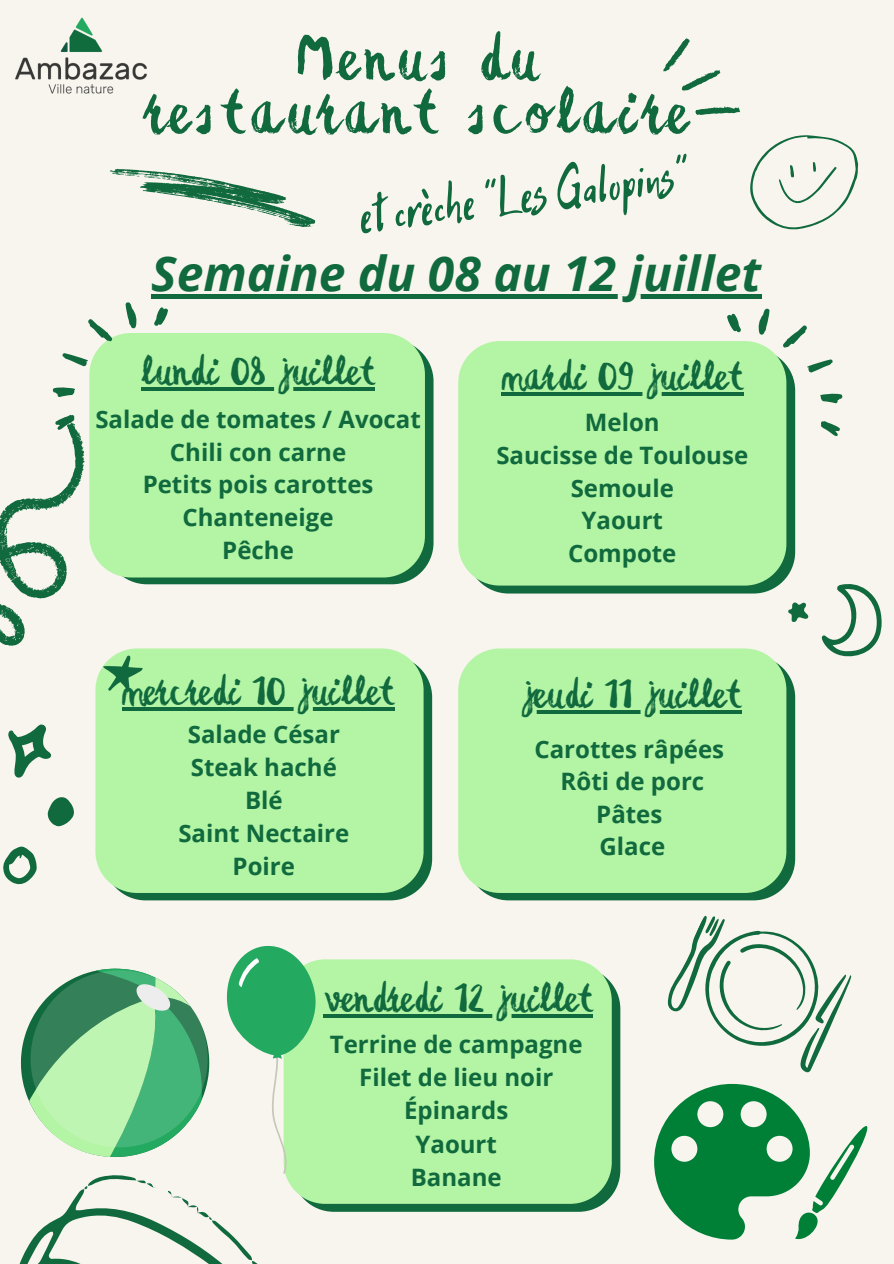
<style>
.page{position:relative;width:894px;height:1264px;background:#fff}
.page>*{position:absolute;margin:0;border:0;box-sizing:border-box;transform-origin:0 0}
.t1{font:67.8px/53.7px "Besomextended";letter-spacing:.075em;color:#106a3d;text-align:center}
.t2{font:53.7px "Hitch Hike";color:#106a3d}
.t3{font:italic 700 48px "Open Sans";color:#106a3d}
.t4{font:43.2px "Besomextended";color:#106a3d}
.t5{font:700 24px "Open Sans";color:#106a3d}
</style>
<div class="page">
<div style="left:0;top:0;width:893px;height:1263px;background:#f8f5ef"></div>
<div style="left:105px;top:340px;width:328px;height:244px;background:#106a3d;border-radius:42px"></div>
<div style="left:89px;top:333px;width:335px;height:244px;background:#b4f4a5;border-radius:42px"></div>
<div style="left:467px;top:349px;width:328px;height:244px;background:#106a3d;border-radius:42px"></div>
<div style="left:458px;top:341px;width:328px;height:244px;background:#b4f4a5;border-radius:42px"></div>
<div style="left:104px;top:656px;width:328px;height:244px;background:#106a3d;border-radius:42px"></div>
<div style="left:95px;top:648px;width:328px;height:245px;background:#b4f4a5;border-radius:42px"></div>
<div style="left:292px;top:967px;width:328px;height:244px;background:#106a3d;border-radius:42px"></div>
<div style="left:283px;top:959px;width:328px;height:244px;background:#b4f4a5;border-radius:42px"></div>
<div style="left:467px;top:656px;width:328px;height:244px;background:#106a3d;border-radius:42px"></div>
<div style="left:458px;top:648px;width:328px;height:245px;background:#b4f4a5;border-radius:42px"></div>
<svg style="left:110px;top:168px;width:206px;height:59px"></svg>
<svg style="left:663px;top:38px;width:77px;height:77px"></svg>
<svg style="left:722px;top:308px;width:121px;height:132px"></svg>
<svg style="left:750px;top:135px;width:107px;height:95px"></svg>
<svg style="left:821px;top:584px;width:60px;height:73px"></svg>
<svg style="left:788px;top:602px;width:20px;height:20px"></svg>
<svg style="left:3px;top:724px;width:71px;height:161px"></svg>
<img style="left:15px;top:17px;width:132px;height:77px">
<hr style="left:141px;top:387px;width:234px;height:4px;background:#106a3d">
<div style="left:151px;top:294px;width:610px;height:5px;background:#106a3d"></div>
<svg style="left:0;top:302px;width:172px;height:394px"></svg>
<svg style="left:660px;top:900px;width:192px;height:173px"></svg>
<svg style="left:654px;top:1083px;width:214px;height:156px"></svg>
<svg style="left:20px;top:945px;width:299px;height:318px"></svg>
<hr style="left:122px;top:707px;width:272px;height:3px;background:#106a3d">
<hr style="left:520px;top:710px;width:221px;height:3px;background:#106a3d">
<hr style="left:323px;top:1014px;width:270px;height:3px;background:#106a3d">
<hr style="left:501px;top:392px;width:242px;height:3px;background:#106a3d">
<p class="t1" style="left:145px;top:36px;width:543px">Menus du restaurant scolaire</p>
<p class="t2" style="left:354px;top:183px;width:332px;rotate:-7deg">et crèche “Les Galopins”</p>
<h2 class="t3" style="left:151px;top:240px;width:611px">Semaine du 08 au 12 juillet</h2>
<h1 class="t4" style="left:141px;top:353px;width:235px">lundi 08 juillet</h1>
<p class="t5" style="left:95px;top:402px;width:327px">Salade de tomates / Avocat</p>
<p class="t5" style="left:170px;top:435px;width:178px">Chili con carne</p>
<h4 class="t5" style="left:143px;top:467px;width:232px">Petits pois carottes</h4>
<p class="t5" style="left:182px;top:500px;width:152px">Chanteneige</p>
<p class="t5" style="left:222px;top:533px;width:73px">Pêche</p>
<p class="t4" style="left:501px;top:357px;width:243px">mardi 09 juillet</p>
<h4 class="t5" style="left:584px;top:406px;width:76px">Melon</h4>
<p class="t5" style="left:496px;top:438px;width:253px">Saucisse de Toulouse</p>
<p class="t5" style="left:570px;top:471px;width:105px">Semoule</p>
<p class="t5" style="left:581px;top:503px;width:83px">Yaourt</p>
<p class="t5" style="left:568px;top:536px;width:110px">Compote</p>
<p class="t4" style="left:122px;top:672px;width:274px">mercredi 10 juillet</p>
<h3 class="t4" style="left:520px;top:675px;width:222px">jeudi 11 juillet</h3>
<p class="t5" style="left:188px;top:717px;width:154px">Salade César</p>
<h4 class="t5" style="left:191px;top:750px;width:148px">Steak haché</h4>
<p class="t5" style="left:245px;top:783px;width:39px">Blé</p>
<p class="t5" style="left:178px;top:816px;width:172px">Saint Nectaire</p>
<p class="t5" style="left:232px;top:849px;width:64px">Poire</p>
<p class="t5" style="left:534px;top:732px;width:191px">Carottes râpées</p>
<p class="t5" style="left:560px;top:764px;width:145px">Rôti de porc</p>
<p class="t5" style="left:596px;top:797px;width:68px">Pâtes</p>
<p class="t5" style="left:599px;top:829px;width:67px">Glace</p>
<p class="t4" style="left:323px;top:979px;width:271px">vendredi 12 juillet</p>
<p class="t5" style="left:330px;top:1026px;width:254px">Terrine de campagne</p>
<h4 class="t5" style="left:359px;top:1060px;width:195px">Filet de lieu noir</h4>
<p class="t5" style="left:404px;top:1093px;width:106px">Épinards</p>
<p class="t5" style="left:415px;top:1127px;width:83px">Yaourt</p>
<p class="t5" style="left:410px;top:1160px;width:92px">Banane</p>
</div>
